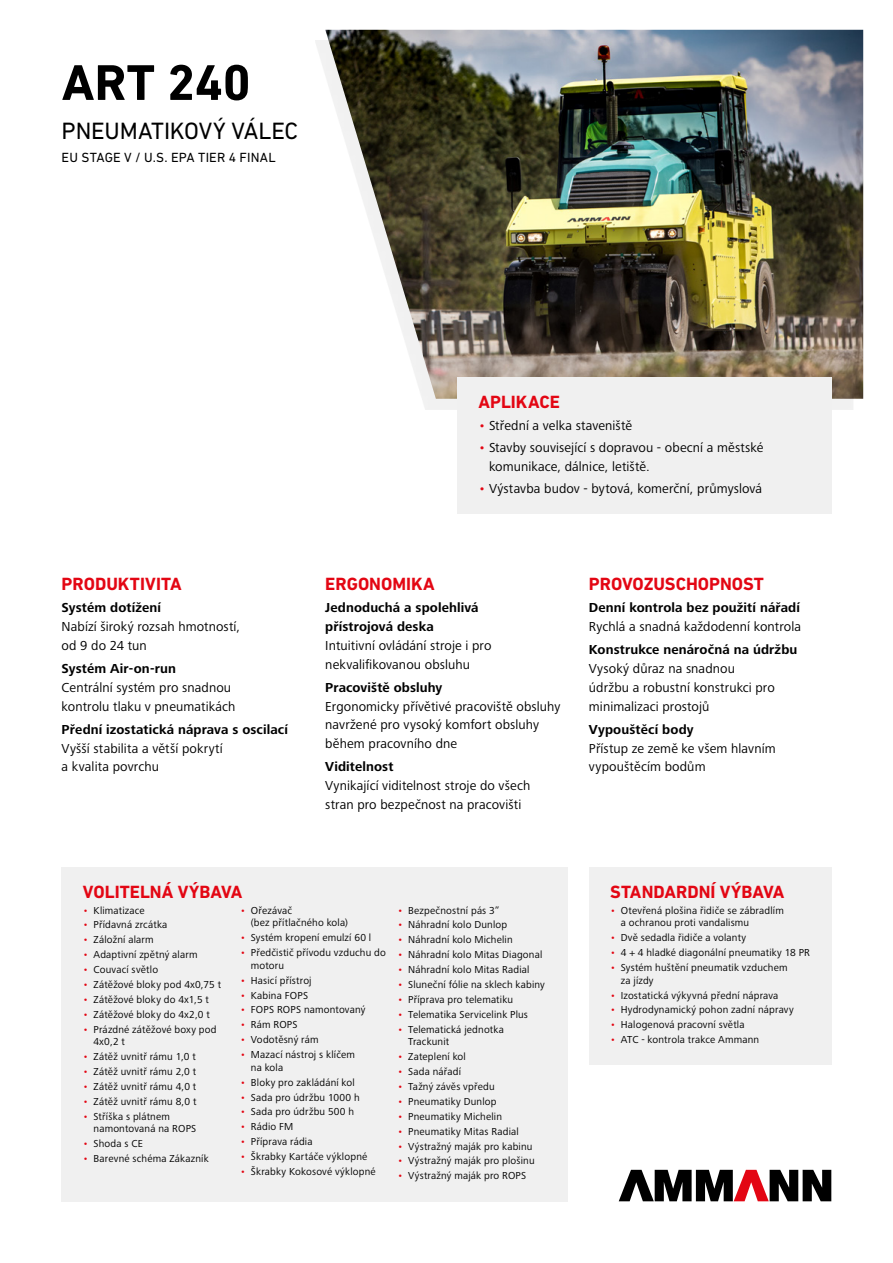
<style>
.page{position:relative;width:893px;height:1263px;background:#fff}
.page>*{position:absolute;margin:0;border:0;box-sizing:border-box;transform-origin:0 0}
.t1{font:700 51px "DIN Next LT Pro";letter-spacing:-.005em;color:#000}
.t2{font:24px "DIN Next LT Pro";letter-spacing:-.01em;color:#000}
.t3{font:700 18px "DIN Next LT Pro";color:#e30613}
.t4{font:13.5px/18.8px "Frutiger Next LTW1 G";letter-spacing:.005em;color:#000}
.t5{font:700 13.5px/18.8px "Frutiger Next LTW1 G";letter-spacing:.01em;color:#000}
.t6{font:13.5px "DIN Next LT Pro";letter-spacing:.015em;color:#000}
.t7{font:10.5px/12.8px "Frutiger Next LTW1 G";letter-spacing:.015em;color:#000}
.s1{color:#e30613}
</style>
<div class="page">
<div style="left:315px;top:40px;width:538px;height:369px;background:#777977;opacity:.1"></div>
<img style="left:325px;top:30px;width:538px;height:369px">
<svg style="left:619px;top:1170px;width:212px;height:31px"></svg>
<div style="left:457px;top:377px;width:374px;height:137px;background:#f0f0f0"></div>
<div style="left:589px;top:867px;width:242px;height:197px;background:#f0f0f0"></div>
<div style="left:62px;top:867px;width:506px;height:334px;background:#f0f0f0"></div>
<h1 class="t1" style="left:62px;top:53px;width:191px">ART 240</h1>
<h2 class="t2" style="left:62px;top:117px;width:238px">PNEUMATIKOVÝ VÁLEC</h2>
<p class="t6" style="left:62px;top:149px;width:216px">EU STAGE V / U.S. EPA TIER 4 FINAL</p>
<h3 class="t3" style="left:62px;top:574px;width:121px">PRODUKTIVITA</h3>
<p class="t5" style="left:62px;top:599px;width:101px">Systém dotížení</p>
<p class="t4" style="left:62px;top:618px;width:180px">Nabízí široký rozsah hmotností, od 9 do 24 tun</p>
<p class="t5" style="left:62px;top:660px;width:116px">Systém Air-on-run</p>
<p class="t4" style="left:62px;top:678px;width:175px">Centrální systém pro snadnou kontrolu tlaku v pneumatikách</p>
<p class="t5" style="left:62px;top:720px;width:228px">Přední izostatická náprava s oscilací</p>
<p class="t4" style="left:62px;top:739px;width:163px">Vyšší stabilita a větší pokrytí a kvalita povrchu</p>
<h3 class="t3" style="left:478px;top:391px;width:83px">APLIKACE</h3>
<p class="t4" style="left:478px;top:416px;width:155px"><span class="s1">•</span> Střední a velka staveniště</p>
<p class="t4" style="left:489px;top:438px;width:276px;text-indent:-11px"><span class="s1">•</span> Stavby související s dopravou - obecní a městské komunikace, dálnice, letiště.</p>
<p class="t4" style="left:478px;top:479px;width:285px"><span class="s1">•</span> Výstavba budov - bytová, komerční, průmyslová</p>
<h3 class="t3" style="left:325px;top:574px;width:111px">ERGONOMIKA</h3>
<p class="t5" style="left:325px;top:599px;width:155px">Jednoduchá a spolehlivá přístrojová deska</p>
<p class="t4" style="left:325px;top:636px;width:168px">Intuitivní ovládání stroje i pro nekvalifikovanou obsluhu</p>
<p class="t5" style="left:325px;top:678px;width:119px">Pracoviště obsluhy</p>
<p class="t4" style="left:325px;top:697px;width:237px">Ergonomicky přívětivé pracoviště obsluhy navržené pro vysoký komfort obsluhy během pracovního dne</p>
<p class="t5" style="left:325px;top:758px;width:70px">Viditelnost</p>
<p class="t4" style="left:325px;top:777px;width:207px">Vynikající viditelnost stroje do všech stran pro bezpečnost na pracovišti</p>
<h3 class="t3" style="left:589px;top:574px;width:177px">PROVOZUSCHOPNOST</h3>
<p class="t5" style="left:589px;top:599px;width:213px">Denní kontrola bez použití nářadí</p>
<p class="t4" style="left:589px;top:618px;width:214px">Rychlá a snadná každodenní kontrola</p>
<p class="t5" style="left:589px;top:641px;width:210px">Konstrukce nenáročná na údržbu</p>
<p class="t4" style="left:589px;top:660px;width:187px">Vysoký důraz na snadnou údržbu a robustní konstrukci pro minimalizaci prostojů</p>
<p class="t5" style="left:589px;top:720px;width:106px">Vypouštěcí body</p>
<p class="t4" style="left:589px;top:739px;width:188px">Přístup ze země ke všem hlavním vypouštěcím bodům</p>
<h3 class="t3" style="left:83px;top:881px;width:161px">VOLITELNÁ VÝBAVA</h3>
<p class="t7" style="left:83px;top:904px;width:63px"><span class="s1">•</span> Klimatizace</p>
<p class="t7" style="left:83px;top:919px;width:86px"><span class="s1">•</span> Přídavná zrcátka</p>
<p class="t7" style="left:83px;top:934px;width:72px"><span class="s1">•</span> Záložní alarm</p>
<p class="t7" style="left:83px;top:948px;width:116px"><span class="s1">•</span> Adaptivní zpětný alarm</p>
<p class="t7" style="left:83px;top:963px;width:77px"><span class="s1">•</span> Couvací světlo</p>
<p class="t7" style="left:83px;top:978px;width:140px"><span class="s1">•</span> Zátěžové bloky pod 4x0,75 t</p>
<p class="t7" style="left:83px;top:993px;width:128px"><span class="s1">•</span> Zátěžové bloky do 4x1,5 t</p>
<p class="t7" style="left:83px;top:1008px;width:128px"><span class="s1">•</span> Zátěžové bloky do 4x2,0 t</p>
<p class="t7" style="left:94px;top:1023px;width:125px;text-indent:-11px"><span class="s1">•</span> Prázdné zátěžové boxy pod<br>4x0,2 t</p>
<p class="t7" style="left:83px;top:1051px;width:114px"><span class="s1">•</span> Zátěž uvnitř rámu 1,0 t</p>
<p class="t7" style="left:83px;top:1065px;width:115px"><span class="s1">•</span> Zátěž uvnitř rámu 2,0 t</p>
<p class="t7" style="left:83px;top:1080px;width:115px"><span class="s1">•</span> Zátěž uvnitř rámu 4,0 t</p>
<p class="t7" style="left:83px;top:1095px;width:115px"><span class="s1">•</span> Zátěž uvnitř rámu 8,0 t</p>
<p class="t7" style="left:94px;top:1110px;width:104px;text-indent:-11px"><span class="s1">•</span> Stříška s plátnem namontovaná na ROPS</p>
<p class="t7" style="left:83px;top:1138px;width:61px"><span class="s1">•</span> Shoda s CE</p>
<p class="t7" style="left:83px;top:1153px;width:127px"><span class="s1">•</span> Barevné schéma Zákazník</p>
<p class="t7" style="left:251px;top:904px;width:99px;text-indent:-11px"><span class="s1">•</span> Ořezávač<br>(bez přítlačného kola)</p>
<p class="t7" style="left:240px;top:932px;width:132px"><span class="s1">•</span> Systém kropení emulzí 60 l</p>
<p class="t7" style="left:251px;top:946px;width:136px;text-indent:-11px"><span class="s1">•</span> Předčistič přívodu vzduchu do motoru</p>
<p class="t7" style="left:240px;top:974px;width:73px"><span class="s1">•</span> Hasicí přístroj</p>
<p class="t7" style="left:240px;top:989px;width:69px"><span class="s1">•</span> Kabina FOPS</p>
<p class="t7" style="left:240px;top:1004px;width:127px"><span class="s1">•</span> FOPS ROPS namontovaný</p>
<p class="t7" style="left:240px;top:1019px;width:59px"><span class="s1">•</span> Rám ROPS</p>
<p class="t7" style="left:240px;top:1034px;width:80px"><span class="s1">•</span> Vodotěsný rám</p>
<p class="t7" style="left:251px;top:1048px;width:106px;text-indent:-11px"><span class="s1">•</span> Mazací nástroj s klíčem na kola</p>
<p class="t7" style="left:240px;top:1076px;width:116px"><span class="s1">•</span> Bloky pro zakládání kol</p>
<p class="t7" style="left:240px;top:1091px;width:121px"><span class="s1">•</span> Sada pro údržbu 1000 h</p>
<p class="t7" style="left:240px;top:1106px;width:115px"><span class="s1">•</span> Sada pro údržbu 500 h</p>
<p class="t7" style="left:240px;top:1121px;width:54px"><span class="s1">•</span> Rádio FM</p>
<p class="t7" style="left:240px;top:1136px;width:74px"><span class="s1">•</span> Příprava rádia</p>
<p class="t7" style="left:240px;top:1150px;width:129px"><span class="s1">•</span> Škrabky Kartáče výklopné</p>
<p class="t7" style="left:240px;top:1165px;width:137px"><span class="s1">•</span> Škrabky Kokosové výklopné</p>
<p class="t7" style="left:398px;top:904px;width:104px"><span class="s1">•</span> Bezpečnostní pás 3”</p>
<p class="t7" style="left:398px;top:919px;width:111px"><span class="s1">•</span> Náhradní kolo Dunlop</p>
<p class="t7" style="left:398px;top:934px;width:117px"><span class="s1">•</span> Náhradní kolo Michelin</p>
<p class="t7" style="left:398px;top:949px;width:146px"><span class="s1">•</span> Náhradní kolo Mitas Diagonal</p>
<p class="t7" style="left:398px;top:963px;width:133px"><span class="s1">•</span> Náhradní kolo Mitas Radial</p>
<p class="t7" style="left:398px;top:978px;width:149px"><span class="s1">•</span> Sluneční fólie na sklech kabiny</p>
<p class="t7" style="left:398px;top:993px;width:117px"><span class="s1">•</span> Příprava pro telematiku</p>
<p class="t7" style="left:398px;top:1008px;width:132px"><span class="s1">•</span> Telematika Servicelink Plus</p>
<p class="t7" style="left:408px;top:1023px;width:97px;text-indent:-11px"><span class="s1">•</span> Telematická jednotka<br>Trackunit</p>
<p class="t7" style="left:398px;top:1051px;width:70px"><span class="s1">•</span> Zateplení kol</p>
<p class="t7" style="left:398px;top:1065px;width:65px"><span class="s1">•</span> Sada nářadí</p>
<p class="t7" style="left:398px;top:1080px;width:99px"><span class="s1">•</span> Tažný závěs vpředu</p>
<p class="t7" style="left:398px;top:1095px;width:100px"><span class="s1">•</span> Pneumatiky Dunlop</p>
<p class="t7" style="left:398px;top:1110px;width:106px"><span class="s1">•</span> Pneumatiky Michelin</p>
<p class="t7" style="left:398px;top:1125px;width:123px"><span class="s1">•</span> Pneumatiky Mitas Radial</p>
<p class="t7" style="left:398px;top:1140px;width:136px"><span class="s1">•</span> Výstražný maják pro kabinu</p>
<p class="t7" style="left:398px;top:1155px;width:139px"><span class="s1">•</span> Výstražný maják pro plošinu</p>
<p class="t7" style="left:398px;top:1170px;width:130px"><span class="s1">•</span> Výstražný maják pro ROPS</p>
<h3 class="t3" style="left:610px;top:881px;width:176px">STANDARDNÍ VÝBAVA</h3>
<p class="t7" style="left:621px;top:904px;width:165px;text-indent:-11px"><span class="s1">•</span> Otevřená plošina řidiče se zábradlím a ochranou proti vandalismu</p>
<p class="t7" style="left:610px;top:931px;width:138px"><span class="s1">•</span> Dvě sedadla řidiče a volanty</p>
<p class="t7" style="left:610px;top:946px;width:201px"><span class="s1">•</span> 4 + 4 hladké diagonální pneumatiky 18 PR</p>
<p class="t7" style="left:621px;top:961px;width:168px;text-indent:-11px"><span class="s1">•</span> Systém huštění pneumatik vzduchem za jízdy</p>
<p class="t7" style="left:610px;top:989px;width:170px"><span class="s1">•</span> Izostatická výkyvná přední náprava</p>
<p class="t7" style="left:610px;top:1004px;width:185px"><span class="s1">•</span> Hydrodynamický pohon zadní nápravy</p>
<p class="t7" style="left:610px;top:1019px;width:136px"><span class="s1">•</span> Halogenová pracovní světla</p>
<p class="t7" style="left:610px;top:1034px;width:150px"><span class="s1">•</span> ATC - kontrola trakce Ammann</p>
</div>
